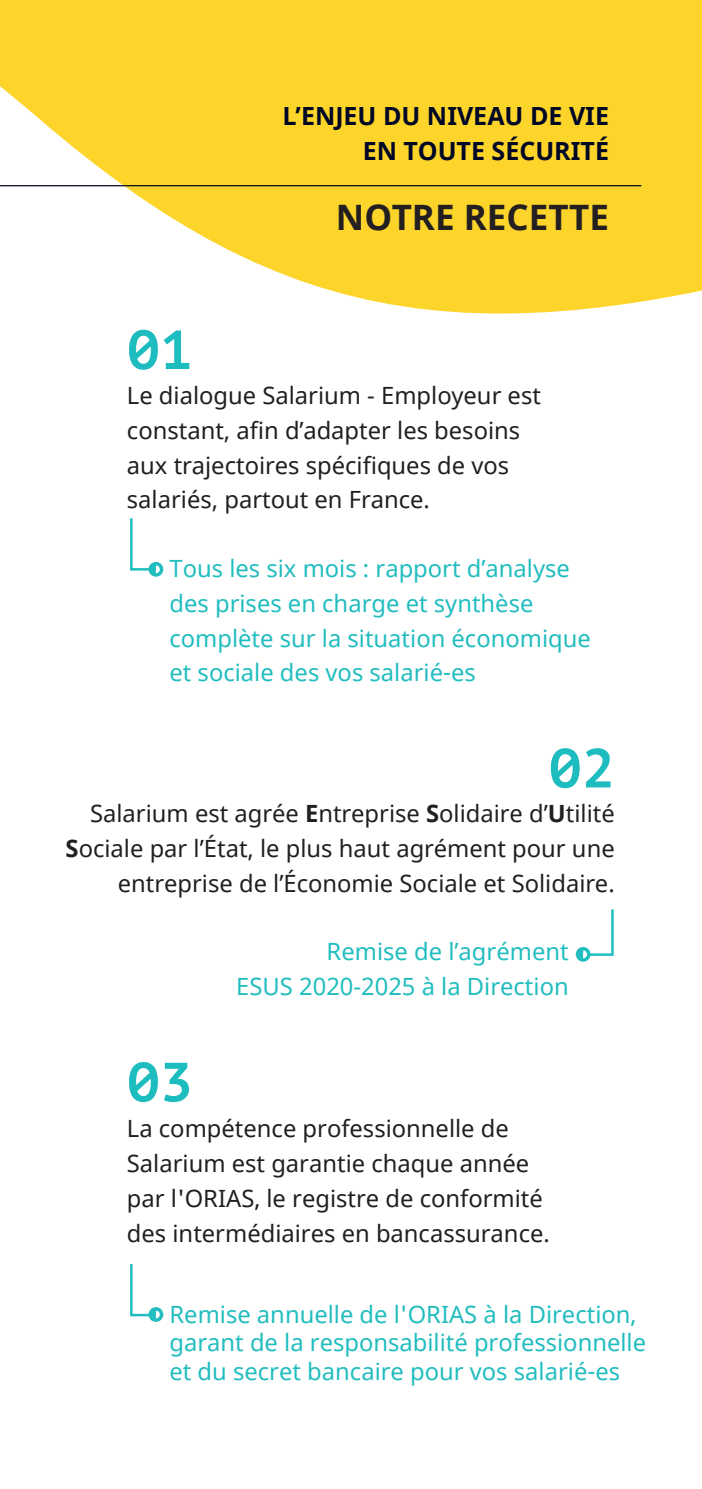
<style>
.page{position:relative;width:702px;height:1489px;background:#fff}
.page>*{position:absolute;margin:0;border:0;box-sizing:border-box;transform-origin:0 0}
.t1{font:700 55px "PT Mono";color:#1cbcbf}
.t2{font:700 35px "Noto Sans";color:#231f20}
.t3{font:700 25px/34.8px "Noto Sans";color:#000725;text-align:right}
.t4{font:23.75px/34.8px "Noto Sans";color:#231f20}
.t5{font:23.75px/34.8px "Noto Sans";color:#21bdbf}
.s1{font-weight:700}
</style>
<div class="page">
<svg style="left:0;top:0;width:702px;height:314px;fill:#fcd42a"></svg>
<hr style="left:0;top:185px;width:641px;height:1px;background:#000824">
<svg style="left:130px;top:518px;width:33px;height:58px"></svg>
<svg style="left:130px;top:1264px;width:33px;height:57px"></svg>
<svg style="left:575px;top:909px;width:39px;height:52px"></svg>
<p class="t3" style="left:282px;top:98px;width:328px">L’ENJEU DU NIVEAU DE VIE<br>EN TOUTE SÉCURITÉ</p>
<h2 class="t2" style="left:336px;top:192px;width:274px">NOTRE RECETTE</h2>
<h1 class="t1" style="left:127px;top:317px;width:68px">01</h1>
<p class="t4" style="left:127px;top:377px;width:415px">Le dialogue Salarium - Employeur est constant, afin d’adapter les besoins aux trajectoires spécifiques de vos salariés, partout en France.</p>
<p class="t5" style="left:169px;top:550px;width:423px">Tous les six mois : rapport d’analyse des prises en charge et synthèse complète sur la situation économique et sociale des vos salarié-es</p>
<h1 class="t1" style="left:548px;top:735px;width:67px">02</h1>
<p class="t4" style="left:66px;top:795px;width:550px;text-align:right">Salarium est agrée <span class="s1">E</span>ntreprise <span class="s1">S</span>olidaire d’<span class="s1">U</span>tilité<br><span class="s1">S</span>ociale par l’État, le plus haut agrément pour une entreprise de l’Économie Sociale et Solidaire.</p>
<p class="t5" style="left:236px;top:933px;width:334px;text-align:right">Remise de l’agrément<br>ESUS 2020-2025 à la Direction</p>
<h1 class="t1" style="left:127px;top:1049px;width:68px">03</h1>
<p class="t4" style="left:127px;top:1112px;width:424px">La compétence professionnelle de Salarium est garantie chaque année par l'ORIAS, le registre de conformité des intermédiaires en bancassurance.</p>
<p class="t5" style="left:169px;top:1299px;width:478px;line-height:28.5px">Remise annuelle de l'ORIAS à la Direction, garant de la responsabilité professionnelle et du secret bancaire pour vos salarié-es</p>
</div>
